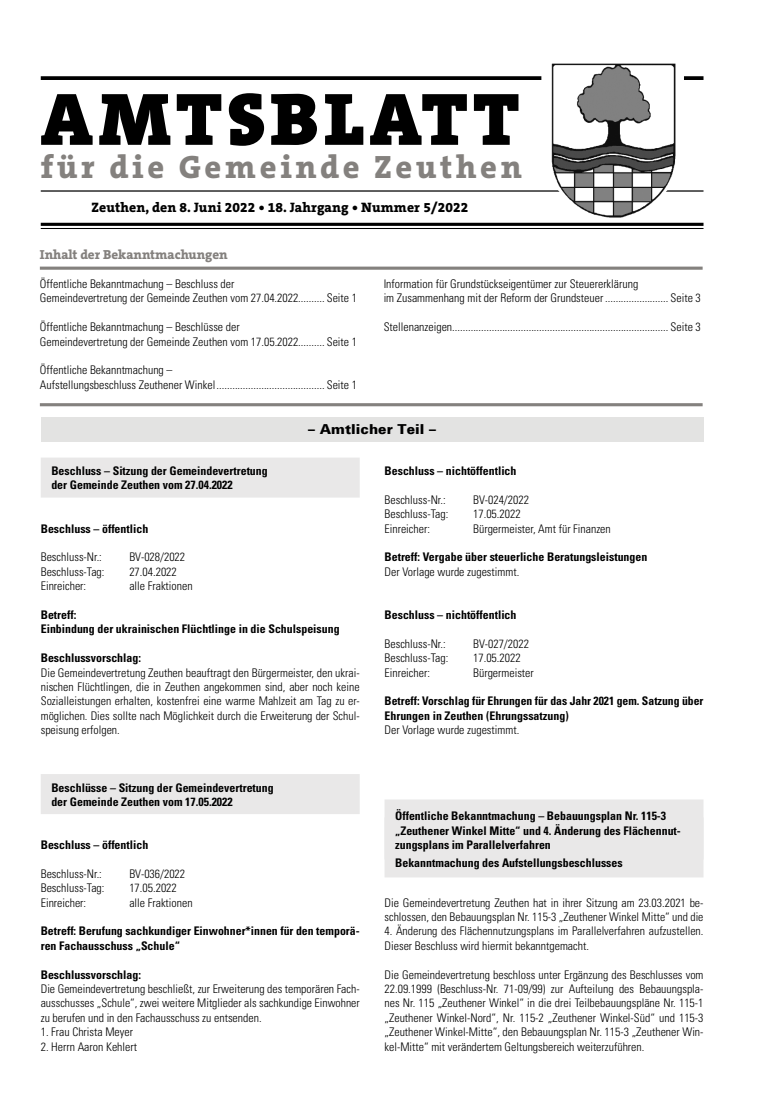
<style>
.page{position:relative;width:762px;height:1117px;background:#fff}
.page>*{position:absolute;margin:0;border:0;box-sizing:border-box;transform-origin:0 0}
.t1{font:900 75px "The Serif B W9";letter-spacing:.065em;color:#000}
.t2{font:800 32.5px "The Serif B W8";letter-spacing:.115em;color:#84817e}
.t3{font:800 13.75px "The Serif B W8";letter-spacing:.01em;color:#000}
.t4{font:900 13.75px "Univers 75";letter-spacing:.005em;color:#000}
.t5{font:800 13.12px "The Serif B W8";color:#84817e}
.t6{font:300 condensed 11.88px/14.4px "Univers";color:#000}
.t7{font:700 condensed 11.88px/14.4px "Univers";color:#000}
</style>
<div class="page">
<svg style="left:41px;top:76px;width:662px;height:4px;background:#0f0f0f"></svg>
<hr style="left:41px;top:190px;width:662px;height:1px;background:#000">
<hr style="left:41px;top:223px;width:662px;height:3px;background:#000">
<hr style="left:41px;top:228px;width:662px;height:1px;background:#000">
<svg style="left:539px;top:76px;width:147px;height:116px"></svg>
<img style="left:549px;top:63px;width:129px;height:155px">
<svg style="left:40px;top:266px;width:662px;height:4px;background:#9e9c99"></svg>
<hr style="left:40px;top:403px;width:662px;height:3px;background:#84817e">
<div style="left:41px;top:457px;width:319px;height:40px;background:#e9e8e8"></div>
<div style="left:41px;top:773px;width:319px;height:40px;background:#e9e8e8"></div>
<div style="left:41px;top:417px;width:662px;height:25px;background:#e3e3e2"></div>
<div style="left:384px;top:799px;width:319px;height:60px;background:#e9e8e8"></div>
<div style="left:384px;top:817px;width:319px;height:60px;background:#e9e8e8"></div>
<h1 class="t1" style="left:40px;top:68px;width:481px">AMTSBLATT</h1>
<h2 class="t2" style="left:41px;top:145px;width:482px">für die Gemeinde Zeuthen</h2>
<p class="t3" style="left:91px;top:198px;width:378px">Zeuthen, den 8. Juni 2022 • 18. Jahrgang • Nummer 5/2022</p>
<p class="t5" style="left:40px;top:246px;width:189px">Inhalt der Bekanntmachungen</p>
<p class="t6" style="left:40px;top:276px;width:319px">Öffentliche Bekanntmachung – Beschluss der<br>Gemeindevertretung der Gemeinde Zeuthen vom 27.04.2022.......... Seite 1</p>
<p class="t6" style="left:40px;top:320px;width:319px">Öffentliche Bekanntmachung – Beschlüsse der<br>Gemeindevertretung der Gemeinde Zeuthen vom 17.05.2022.......... Seite 1</p>
<p class="t6" style="left:40px;top:363px;width:319px">Öffentliche Bekanntmachung –<br>Aufstellungsbeschluss Zeuthener Winkel......................................... Seite 1</p>
<p class="t6" style="left:384px;top:277px;width:319px">Information für Grundstückseigentümer zur Steuererklärung<br>im Zusammenhang mit der Reform der Grundsteuer ........................ Seite 3</p>
<p class="t6" style="left:384px;top:320px;width:319px">Stellenanzeigen.................................................................................. Seite 3</p>
<p class="t4" style="left:308px;top:420px;width:129px">– Amtlicher Teil –</p>
<p class="t7" style="left:384px;top:463px;width:133px">Beschluss – nichtöffentlich</p>
<p class="t6" style="left:384px;top:492px;width:63px">Beschluss-Nr.:</p>
<p class="t6" style="left:473px;top:492px;width:57px">BV-024/2022</p>
<p class="t6" style="left:384px;top:507px;width:65px">Beschluss-Tag:</p>
<p class="t6" style="left:473px;top:507px;width:49px">17.05.2022</p>
<p class="t6" style="left:384px;top:521px;width:47px">Einreicher:</p>
<p class="t6" style="left:473px;top:521px;width:139px">Bürgermeister, Amt für Finanzen</p>
<p class="t7" style="left:384px;top:550px;width:264px">Betreff: Vergabe über steuerliche Beratungsleistungen</p>
<p class="t6" style="left:384px;top:564px;width:136px">Der Vorlage wurde zugestimmt.</p>
<p class="t7" style="left:384px;top:607px;width:133px">Beschluss – nichtöffentlich</p>
<p class="t6" style="left:384px;top:636px;width:63px">Beschluss-Nr.:</p>
<p class="t6" style="left:473px;top:636px;width:57px">BV-027/2022</p>
<p class="t6" style="left:384px;top:650px;width:65px">Beschluss-Tag:</p>
<p class="t6" style="left:473px;top:650px;width:49px">17.05.2022</p>
<p class="t6" style="left:384px;top:665px;width:47px">Einreicher:</p>
<p class="t6" style="left:473px;top:665px;width:62px">Bürgermeister</p>
<p class="t7" style="left:384px;top:693px;width:320px">Betreff: Vorschlag für Ehrungen für das Jahr 2021 gem. Satzung über<br>Ehrungen in Zeuthen (Ehrungssatzung)</p>
<p class="t6" style="left:384px;top:722px;width:136px">Der Vorlage wurde zugestimmt.</p>
<p class="t7" style="left:51px;top:463px;width:218px">Beschluss – Sitzung der Gemeindevertretung der Gemeinde Zeuthen vom 27.04.2022</p>
<p class="t7" style="left:41px;top:521px;width:109px">Beschluss – öffentlich</p>
<p class="t6" style="left:41px;top:550px;width:63px">Beschluss-Nr.:</p>
<p class="t6" style="left:129px;top:550px;width:57px">BV-028/2022</p>
<p class="t6" style="left:41px;top:564px;width:65px">Beschluss-Tag:</p>
<p class="t6" style="left:129px;top:564px;width:49px">27.04.2022</p>
<p class="t6" style="left:41px;top:578px;width:47px">Einreicher:</p>
<p class="t6" style="left:129px;top:578px;width:65px">alle Fraktionen</p>
<p class="t7" style="left:41px;top:607px;width:300px">Betreff:<br>Einbindung der ukrainischen Flüchtlinge in die Schulspeisung</p>
<p class="t7" style="left:41px;top:650px;width:102px">Beschlussvorschlag:</p>
<p class="t6" style="left:41px;top:665px;width:320px;text-align:justify">Die Gemeindevertretung Zeuthen beauftragt den Bürgermeister, den ukrai&shy;nischen Flüchtlingen, die in Zeuthen angekommen sind, aber noch keine Sozialleistungen erhalten, kostenfrei eine warme Mahlzeit am Tag zu er&shy;möglichen. Dies sollte nach Möglichkeit durch die Erweiterung der Schul&shy;speisung erfolgen.</p>
<p class="t7" style="left:51px;top:780px;width:224px">Beschlüsse – Sitzung der Gemeindevertretung der Gemeinde Zeuthen vom 17.05.2022</p>
<p class="t7" style="left:41px;top:837px;width:109px">Beschluss – öffentlich</p>
<p class="t6" style="left:41px;top:866px;width:63px">Beschluss-Nr.:</p>
<p class="t6" style="left:129px;top:866px;width:57px">BV-036/2022</p>
<p class="t6" style="left:41px;top:880px;width:65px">Beschluss-Tag:</p>
<p class="t6" style="left:129px;top:880px;width:49px">17.05.2022</p>
<p class="t6" style="left:41px;top:895px;width:47px">Einreicher:</p>
<p class="t6" style="left:129px;top:895px;width:65px">alle Fraktionen</p>
<p class="t7" style="left:41px;top:923px;width:320px">Betreff: Berufung sachkundiger Einwohner*innen für den temporä- ren Fachausschuss „Schule“</p>
<p class="t7" style="left:41px;top:966px;width:102px">Beschlussvorschlag:</p>
<p class="t6" style="left:41px;top:981px;width:320px;text-align:justify">Die Gemeindevertretung beschließt, zur Erweiterung des temporären Fach&shy;ausschusses „Schule“, zwei weitere Mitglieder als sachkundige Einwohner zu berufen und in den Fachausschuss zu entsenden.</p>
<p class="t6" style="left:41px;top:1024px;width:94px">1. Frau Christa Meyer</p>
<p class="t6" style="left:41px;top:1038px;width:98px">2. Herrn Aaron Kehlert</p>
<p class="t7" style="left:395px;top:808px;width:287px">Öffentliche Bekanntmachung – Bebauungsplan Nr. 115-3 „Zeuthener Winkel Mitte“ und 4. Änderung des Flächennut&shy;zungsplans im Parallelverfahren</p>
<p class="t7" style="left:395px;top:855px;width:229px">Bekanntmachung des Aufstellungsbeschlusses</p>
<p class="t6" style="left:384px;top:895px;width:320px">Die Gemeindevertretung Zeuthen hat in ihrer Sitzung am 23.03.2021 be&shy;schlossen, den Bebauungsplan Nr. 115-3 „Zeuthener Winkel Mitte“ und die</p>
<p class="t6" style="left:384px;top:923px;width:320px">4. Änderung des Flächennutzungsplans im Parallelverfahren aufzustellen.<br>Dieser Beschluss wird hiermit bekanntgemacht.</p>
<p class="t6" style="left:384px;top:967px;width:320px;text-align:justify">Die Gemeindevertretung beschloss unter Ergänzung des Beschlusses vom 22.09.1999 (Beschluss-Nr. 71-09/99) zur Aufteilung des Bebauungspla&shy;nes Nr. 115 „Zeuthener Winkel“ in die drei Teilbebauungspläne Nr. 115-1 „Zeuthener Winkel-Nord“, Nr. 115-2 „Zeuthener Winkel-Süd“ und 115-3 „Zeuthener Winkel-Mitte“, den Bebauungsplan Nr. 115-3 „Zeuthener Win&shy;kel-Mitte“ mit verändertem Geltungsbereich weiterzuführen.</p>
</div>
